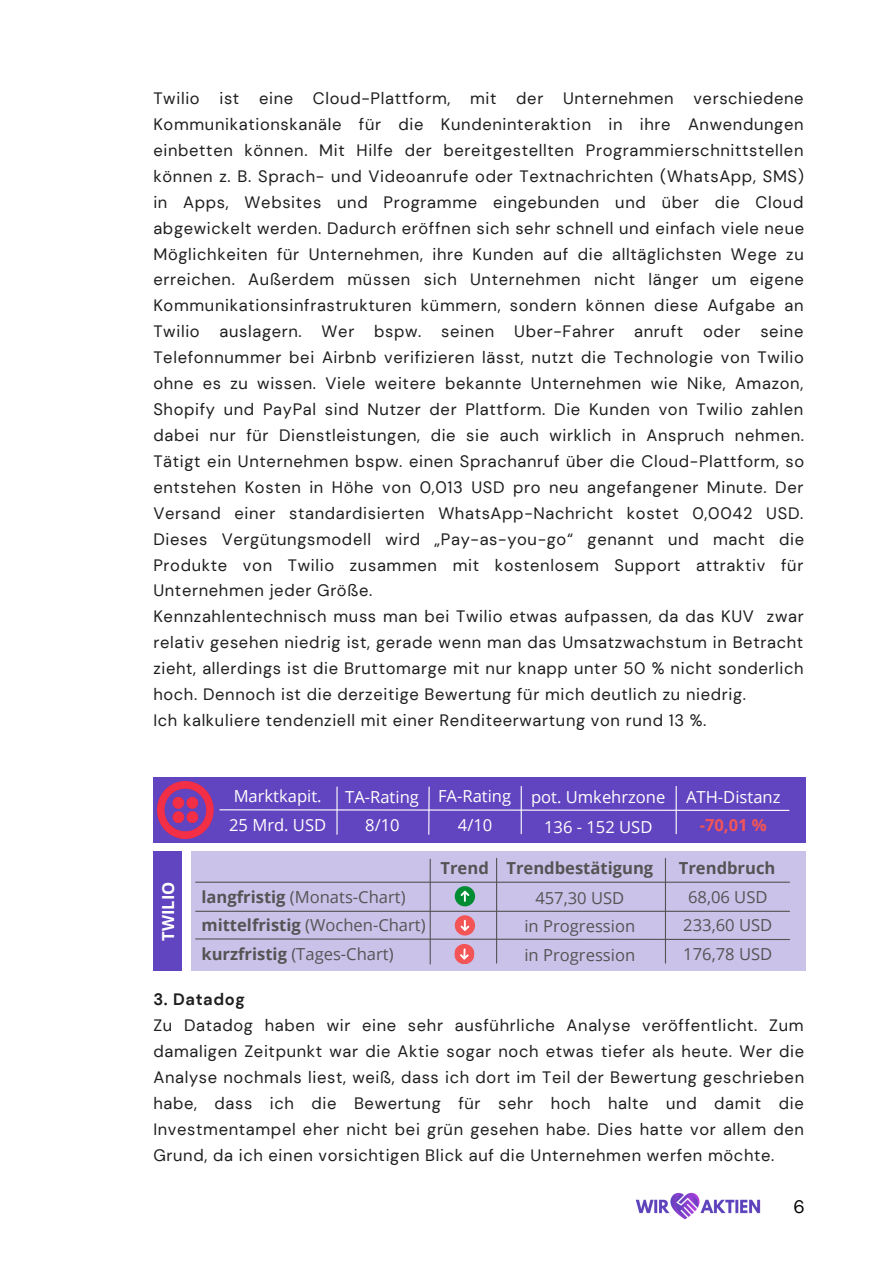
<style>
.page{position:relative;width:894px;height:1264px;background:#fff}
.page>*{position:absolute;margin:0;border:0;box-sizing:border-box;transform-origin:0 0}
.t1{font:18px "DM Sans";color:#000}
.t2{font:16.5px/26px "DM Sans";letter-spacing:.04em;color:#1e1e1e;text-align:justify}
.t3{font:16.5px "Open Sans";color:#545454}
.t4{font:16.5px "Open Sans";color:#fff}
.t5{font:700 16.5px "Open Sans";color:#545454}
.t6{font:700 16.5px "DM Sans";letter-spacing:.04em;color:#1e1e1e}
.t7{font:700 16.5px "Open Sans";color:#f35557}
.t8{font:700 16.5px "Open Sans";color:#fff}
.s1{font-weight:700}
</style>
<div class="page">
<img style="left:635px;top:1192px;width:126px;height:28px">
<div style="left:191px;top:851px;width:614px;height:120px;background:#cbc2ea"></div>
<div style="left:153px;top:777px;width:652px;height:66px;background:#6144bf"></div>
<hr style="left:336px;top:787px;width:1px;height:47px;background:#fff">
<hr style="left:428px;top:787px;width:1px;height:47px;background:#fff">
<hr style="left:520px;top:786px;width:1px;height:47px;background:#fff">
<svg style="left:219px;top:808px;width:570px;height:3px"></svg>
<hr style="left:675px;top:786px;width:1px;height:47px;background:#fff">
<hr style="left:196px;top:910px;width:593px;height:1px;background:#545454">
<hr style="left:429px;top:859px;width:1px;height:105px;background:#545454">
<hr style="left:496px;top:858px;width:1px;height:105px;background:#545454">
<hr style="left:664px;top:858px;width:1px;height:105px;background:#545454">
<hr style="left:196px;top:881px;width:593px;height:1px;background:#545454">
<div style="left:454px;top:915px;width:21px;height:20px;background:#f35557;border-radius:50%"></div>
<svg style="left:460px;top:920px;width:9px;height:11px"></svg>
<svg style="left:195px;top:937px;width:595px;height:27px"></svg>
<div style="left:454px;top:886px;width:21px;height:20px;background:#008c32;border-radius:50%"></div>
<svg style="left:460px;top:890px;width:9px;height:11px"></svg>
<img style="left:158px;top:782px;width:56px;height:56px">
<div style="left:153px;top:851px;width:28px;height:120px;background:#6144bf"></div>
<p class="t2" style="left:153px;top:85px;width:652px">Twilio ist eine Cloud-Plattform, mit der Unternehmen verschiedene Kommunikationskanäle für die Kundeninteraktion in ihre Anwendungen einbetten können. Mit Hilfe der bereitgestellten Programmierschnittstellen können z. B. Sprach- und Videoanrufe oder Textnachrichten (WhatsApp, SMS) in Apps, Websites und Programme eingebunden und über die Cloud abgewickelt werden. Dadurch eröffnen sich sehr schnell und einfach viele neue Möglichkeiten für Unternehmen, ihre Kunden auf die alltäglichsten Wege zu erreichen. Außerdem müssen sich Unternehmen nicht länger um eigene Kommunikationsinfrastrukturen kümmern, sondern können diese Aufgabe an Twilio auslagern. Wer bspw. seinen Uber-Fahrer anruft oder seine Telefonnummer bei Airbnb verifizieren lässt, nutzt die Technologie von Twilio ohne es zu wissen. Viele weitere bekannte Unternehmen wie Nike, Amazon, Shopify und PayPal sind Nutzer der Plattform. Die Kunden von Twilio zahlen dabei nur für Dienstleistungen, die sie auch wirklich in Anspruch nehmen.<br>Tätigt ein Unternehmen bspw. einen Sprachanruf über die Cloud-Plattform, so entstehen Kosten in Höhe von 0,013 USD pro neu angefangener Minute. Der Versand einer standardisierten WhatsApp-Nachricht kostet 0,0042 USD.<br>Dieses Vergütungsmodell wird „Pay-as-you-go“ genannt und macht die Produkte von Twilio zusammen mit kostenlosem Support attraktiv für Unternehmen jeder Größe.</p>
<p class="t2" style="left:153px;top:603px;width:651px">Kennzahlentechnisch muss man bei Twilio etwas aufpassen, da das KUV zwar relativ gesehen niedrig ist, gerade wenn man das Umsatzwachstum in Betracht zieht, allerdings ist die Bruttomarge mit nur knapp unter 50 % nicht sonderlich hoch. Dennoch ist die derzeitige Bewertung für mich deutlich zu niedrig.</p>
<p class="t2" style="left:153px;top:707px;width:554px">Ich kalkuliere tendenziell mit einer Renditeerwartung von rund 13 %.</p>
<p class="t8" style="left:156px;top:940px;width:61px;rotate:-90deg">TWILIO</p>
<p class="t4" style="left:233px;top:784px;width:89px">Marktkapit.</p>
<p class="t4" style="left:229px;top:813px;width:98px">25 Mrd. USD</p>
<p class="t4" style="left:365px;top:813px;width:36px">8/10</p>
<p class="t4" style="left:544px;top:815px;width:110px">136 - 152 USD</p>
<p class="t7" style="left:699px;top:813px;width:69px">-70,01 %</p>
<p class="t5" style="left:678px;top:856px;width:98px">Trendbruch</p>
<p class="t3" style="left:687px;top:885px;width:81px">68,06 USD</p>
<p class="t3" style="left:683px;top:913px;width:90px">233,60 USD</p>
<p class="t3" style="left:683px;top:942px;width:90px">176,78 USD</p>
<p class="t4" style="left:345px;top:785px;width:75px">TA-Rating</p>
<p class="t4" style="left:531px;top:785px;width:136px">pot. Umkehrzone</p>
<p class="t4" style="left:686px;top:785px;width:96px">ATH-Distanz</p>
<p class="t4" style="left:438px;top:784px;width:75px">FA-Rating</p>
<p class="t4" style="left:458px;top:813px;width:36px">4/10</p>
<p class="t5" style="left:440px;top:856px;width:50px">Trend</p>
<p class="t5" style="left:506px;top:856px;width:148px">Trendbestätigung</p>
<p class="t3" style="left:535px;top:886px;width:90px">457,30 USD</p>
<p class="t3" style="left:524px;top:914px;width:112px">in Progression</p>
<p class="t3" style="left:524px;top:943px;width:112px">in Progression</p>
<p class="t3" style="left:201px;top:885px;width:206px"><span class="s1">langfristig</span> (Monats-Chart)</p>
<p class="t3" style="left:201px;top:913px;width:226px"><span class="s1">mittelfristig</span> (Wochen-Chart)</p>
<p class="t3" style="left:201px;top:942px;width:194px"><span class="s1">kurzfristig</span> (Tages-Chart)</p>
<p class="t6" style="left:153px;top:988px;width:93px">3. Datadog</p>
<p class="t2" style="left:153px;top:1012px;width:652px">Zu Datadog haben wir eine sehr ausführliche Analyse veröffentlicht. Zum damaligen Zeitpunkt war die Aktie sogar noch etwas tiefer als heute. Wer die Analyse nochmals liest, weiß, dass ich dort im Teil der Bewertung geschrieben habe, dass ich die Bewertung für sehr hoch halte und damit die Investmentampel eher nicht bei grün gesehen habe. Dies hatte vor allem den Grund, da ich einen vorsichtigen Blick auf die Unternehmen werfen möchte.</p>
<p class="t1" style="left:793px;top:1194px;width:13px">6</p>
</div>
